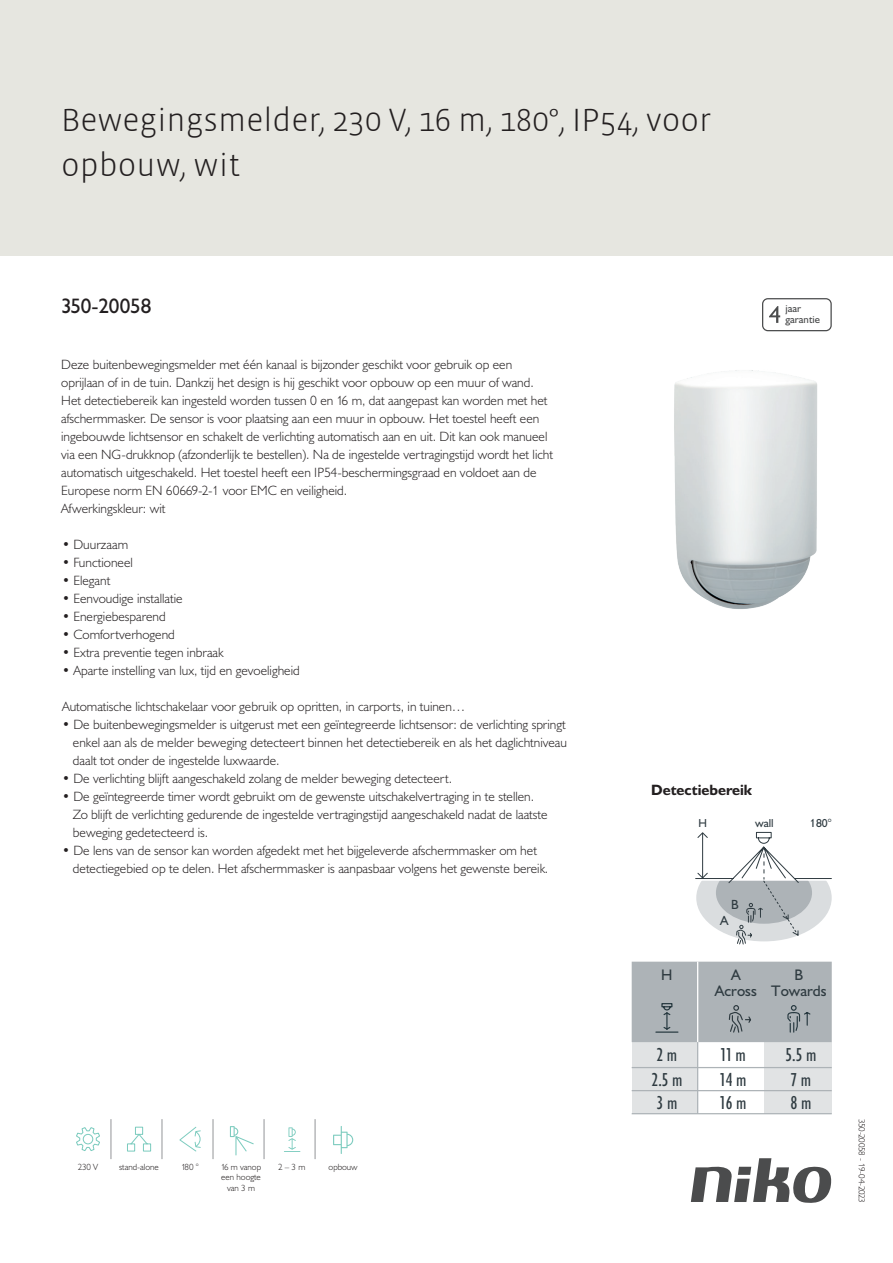
<style>
.page{position:relative;width:893px;height:1263px;background:#fff}
.page>*{position:absolute;margin:0;border:0;box-sizing:border-box;transform-origin:0 0}
.Title_datasheets{font:300 33px/45px "Vista Sans";color:#231f20}
.Article_number{font:21px "Humanist 521 BT";letter-spacing:-.01em;color:#231f20}
.t1{font:condensed 18.9px "Humanist 521 BT";color:#2f3b41}
.t2{font:15.3px/16.5px "Humanist 521 BT";color:#2f3b41;text-align:center}
.Titles_parts{font:700 15px "Humanist 521 BT";color:#231f20}
.USP_bullets{font:300 13.5px/18px "Humanist 521 BT";color:#231f20}
.USPs{font:300 13.5px/18px "Humanist 521 BT";color:#231f20}
.t3{font:13.35px "Humanist 521 BT";color:#2f3b41}
.t4{font:11.7px "Humanist 521 BT";color:#2f3b41}
.t5{font:10.8px/10.8px "Humanist 521 BT";color:#4b4c4d}
.icontext{font:300 9px/10.8px "Humanist 521 BT";color:#231f20;text-align:center}
.Revision{font:300 9px "Humanist 521 BT";letter-spacing:-.03em;color:#231f20}
</style>
<div class="page">
<svg style="left:691px;top:1158px;width:141px;height:45px"></svg>
<div style="left:0;top:0;width:893px;height:255px;background:#e6e6e0"></div>
<img style="left:674px;top:370px;width:143px;height:239px">
<svg style="left:76px;top:1127px;width:24px;height:24px"></svg>
<svg style="left:127px;top:1126px;width:25px;height:26px"></svg>
<svg style="left:179px;top:1126px;width:22px;height:26px"></svg>
<svg style="left:229px;top:1126px;width:25px;height:30px"></svg>
<svg style="left:333px;top:1126px;width:21px;height:28px"></svg>
<svg style="left:284px;top:1127px;width:17px;height:25px"></svg>
<hr style="left:111px;top:1119px;width:1px;height:40px;background:#939598">
<hr style="left:162px;top:1119px;width:1px;height:40px;background:#939598">
<hr style="left:213px;top:1119px;width:1px;height:40px;background:#939598">
<hr style="left:264px;top:1119px;width:1px;height:40px;background:#939598">
<hr style="left:315px;top:1119px;width:1px;height:40px;background:#939598">
<svg style="left:762px;top:298px;width:70px;height:33px"></svg>
<svg style="left:695px;top:831px;width:137px;height:113px"></svg>
<div style="left:632px;top:1042px;width:66px;height:72px;background:#e1e3e4"></div>
<div style="left:765px;top:1042px;width:67px;height:72px;background:#e1e3e4"></div>
<hr style="left:632px;top:1067px;width:66px;height:1px;background:#adb3b7">
<hr style="left:698px;top:1067px;width:67px;height:1px;background:#adb3b7">
<hr style="left:765px;top:1067px;width:67px;height:1px;background:#adb3b7">
<hr style="left:632px;top:1090px;width:66px;height:1px;background:#adb3b7">
<hr style="left:698px;top:1090px;width:67px;height:1px;background:#adb3b7">
<hr style="left:765px;top:1090px;width:67px;height:1px;background:#adb3b7">
<hr style="left:632px;top:1113px;width:66px;height:1px;background:#adb3b7">
<hr style="left:698px;top:1113px;width:67px;height:1px;background:#adb3b7">
<hr style="left:765px;top:1113px;width:67px;height:1px;background:#adb3b7">
<hr style="left:697px;top:1042px;width:1px;height:72px;background:#adb3b7">
<div style="left:632px;top:962px;width:200px;height:80px;background:#adb3b7"></div>
<p class="Title_datasheets" style="left:61px;top:98px;width:652px">Bewegingsmelder, 230 V, 16 m, 180°, IP54, voor opbouw, wit</p>
<p class="Article_number" style="left:61px;top:293px;width:92px">350-20058</p>
<p class="t5" style="left:785px;top:303px;width:36px">jaar garantie</p>
<p class="USPs" style="left:61px;top:355px;width:493px">Deze buitenbewegingsmelder met één kanaal is bijzonder geschikt voor gebruik op een oprijlaan of in de tuin. Dankzij het design is hij geschikt voor opbouw op een muur of wand.<br>Het detectiebereik kan ingesteld worden tussen 0 en 16 m, dat aangepast kan worden met het afschermmasker. De sensor is voor plaatsing aan een muur in opbouw. Het toestel heeft een ingebouwde lichtsensor en schakelt de verlichting automatisch aan en uit. Dit kan ook manueel via een NG-drukknop (afzonderlijk te bestellen). Na de ingestelde vertragingstijd wordt het licht automatisch uitgeschakeld. Het toestel heeft een IP54-beschermingsgraad en voldoet aan de Europese norm EN 60669-2-1 voor EMC en veiligheid.<br>Afwerkingskleur: wit</p>
<p class="USP_bullets" style="left:62px;top:535px;width:68px">• Duurzaam</p>
<p class="USP_bullets" style="left:62px;top:553px;width:72px">• Functioneel</p>
<p class="USP_bullets" style="left:62px;top:571px;width:50px">• Elegant</p>
<p class="USP_bullets" style="left:62px;top:589px;width:122px">• Eenvoudige installatie</p>
<p class="USP_bullets" style="left:62px;top:607px;width:105px">• Energiebesparend</p>
<p class="USP_bullets" style="left:62px;top:625px;width:114px">• Comfortverhogend</p>
<p class="USP_bullets" style="left:62px;top:643px;width:163px">• Extra preventie tegen inbraak</p>
<p class="USP_bullets" style="left:62px;top:661px;width:239px">• Aparte instelling van lux, tijd en gevoeligheid</p>
<p class="USP_bullets" style="left:62px;top:697px;width:405px">Automatische lichtschakelaar voor gebruik op opritten, in carports, in tuinen…</p>
<p class="USP_bullets" style="left:73px;top:715px;width:496px;text-align:justify;text-indent:-11px">• De buitenbewegingsmelder is uitgerust met een geïntegreerde lichtsensor: de verlichting springt enkel aan als de melder beweging detecteert binnen het detectiebereik en als het daglichtniveau daalt tot onder de ingestelde luxwaarde.</p>
<p class="USP_bullets" style="left:62px;top:769px;width:391px">• De verlichting blijft aangeschakeld zolang de melder beweging detecteert.</p>
<p class="USP_bullets" style="left:73px;top:787px;width:476px;text-indent:-11px">• De geïntegreerde timer wordt gebruikt om de gewenste uitschakelvertraging in te stellen.<br>Zo blijft de verlichting gedurende de ingestelde vertragingstijd aangeschakeld nadat de laatste beweging gedetecteerd is.</p>
<p class="USP_bullets" style="left:73px;top:841px;width:477px;text-indent:-11px">• De lens van de sensor kan worden afgedekt met het bijgeleverde afschermmasker om het detectiegebied op te delen. Het afschermmasker is aanpasbaar volgens het gewenste bereik.</p>
<p class="icontext" style="left:78px;top:1161px;width:22px">230 V</p>
<p class="icontext" style="left:119px;top:1161px;width:41px">stand-alone</p>
<p class="icontext" style="left:181px;top:1161px;width:19px">180 °</p>
<p class="icontext" style="left:221px;top:1161px;width:42px">16 m vanop een hoogte van 3 m</p>
<p class="icontext" style="left:278px;top:1161px;width:29px">2 – 3 m</p>
<p class="icontext" style="left:329px;top:1161px;width:31px">opbouw</p>
<p class="Titles_parts" style="left:651px;top:781px;width:103px">Detectiebereik</p>
<p class="t4" style="left:698px;top:815px;width:10px">H</p>
<p class="t4" style="left:755px;top:815px;width:20px">wall</p>
<p class="t4" style="left:810px;top:815px;width:23px">180°</p>
<p class="t3" style="left:731px;top:896px;width:9px">B</p>
<p class="t3" style="left:720px;top:912px;width:10px">A</p>
<p class="t2" style="left:715px;top:966px;width:43px">A<br>Across</p>
<p class="t2" style="left:661px;top:966px;width:13px">H</p>
<p class="t2" style="left:771px;top:966px;width:57px">B<br>Towards</p>
<p class="t1" style="left:657px;top:1043px;width:22px">2 m</p>
<p class="t1" style="left:721px;top:1043px;width:27px">11 m</p>
<p class="t1" style="left:786px;top:1043px;width:32px">5.5 m</p>
<p class="t1" style="left:652px;top:1068px;width:32px">2.5 m</p>
<p class="t1" style="left:720px;top:1068px;width:28px">14 m</p>
<p class="t1" style="left:791px;top:1068px;width:22px">7m</p>
<p class="t1" style="left:657px;top:1091px;width:22px">3 m</p>
<p class="t1" style="left:720px;top:1091px;width:28px">16 m</p>
<p class="t1" style="left:791px;top:1091px;width:22px">8m</p>
<p class="Revision" style="left:868px;top:1119px;width:85px;rotate:90deg">350-20058 - 19-04-2023</p>
</div>
